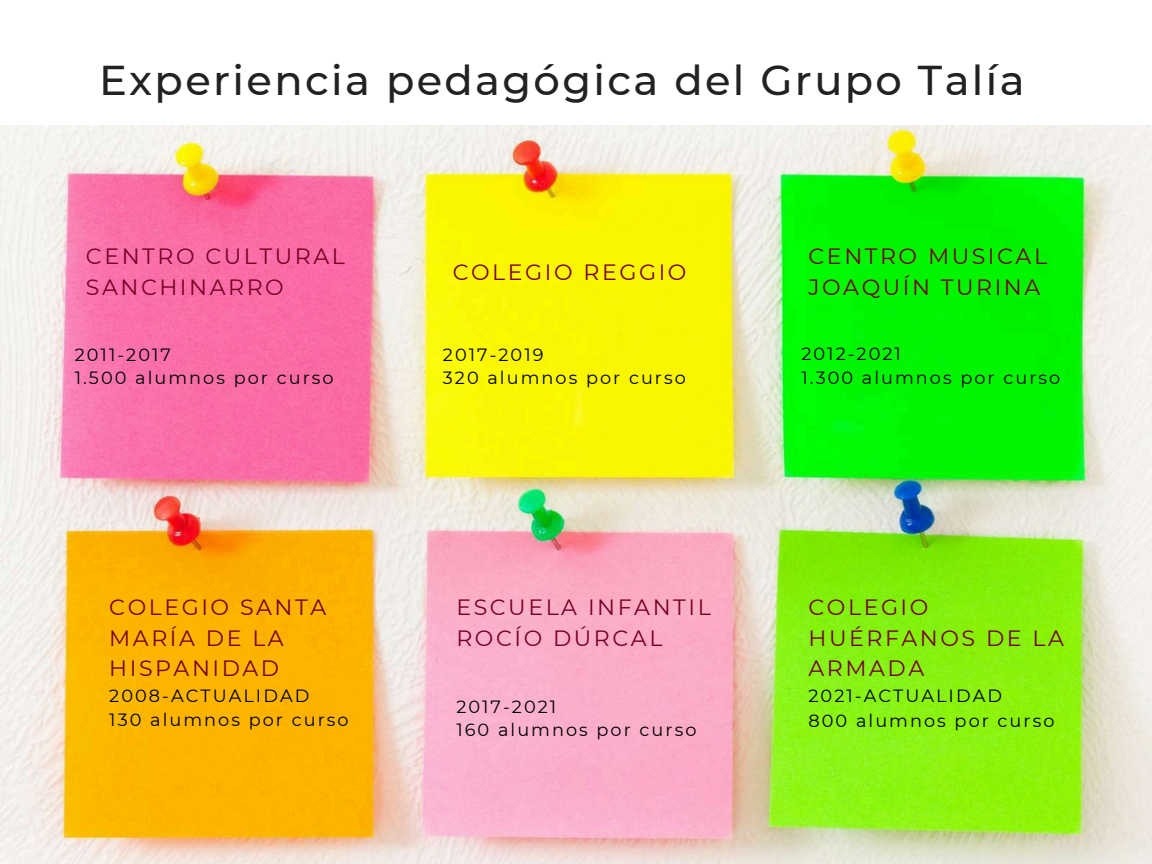
<style>
.page{position:relative;width:1152px;height:864px;background:#fff}
.page>*{position:absolute;margin:0;border:0;box-sizing:border-box;transform-origin:0 0}
.t1{font:500 41.55px "Montserrat";letter-spacing:.055em;color:#222}
.t2{font:22.2px/30.3px "Montserrat";letter-spacing:.115em;color:#760024}
.t3{font:17.7px/23.7px "Montserrat";letter-spacing:.115em;color:#000}
</style>
<div class="page">
<img style="left:0;top:126px;width:1152px;height:738px">
<p class="t1" style="left:99px;top:55px;width:927px">Experiencia pedagógica del Grupo Talía</p>
<h2 class="t2" style="left:86px;top:241px;width:260px">CENTRO CULTURAL<br>SANCHINARRO</h2>
<p class="t2" style="left:453px;top:256px;width:235px">COLEGIO REGGIO</p>
<h2 class="t3" style="left:75px;top:342px;width:260px">2011-2017<br>1.500 alumnos por curso</h2>
<p class="t3" style="left:443px;top:342px;width:244px">2017-2019<br>320 alumnos por curso</p>
<p class="t2" style="left:809px;top:241px;width:240px">CENTRO MUSICAL<br>JOAQUÍN TURINA</p>
<p class="t3" style="left:801px;top:342px;width:260px">2012-2021<br>1.300 alumnos por curso</p>
<h2 class="t2" style="left:109px;top:592px;width:218px">COLEGIO SANTA<br>MARÍA DE LA<br>HISPANIDAD</h2>
<p class="t3" style="left:109px;top:684px;width:241px">2008-ACTUALIDAD<br>130 alumnos por curso</p>
<h2 class="t2" style="left:456px;top:592px;width:256px">ESCUELA INFANTIL<br>ROCÍO DÚRCAL</h2>
<p class="t2" style="left:809px;top:592px;width:257px">COLEGIO<br>HUÉRFANOS DE LA<br>ARMADA</p>
<p class="t3" style="left:809px;top:683px;width:247px;line-height:24.8px">2021-ACTUALIDAD<br>800 alumnos por curso</p>
<p class="t3" style="left:456px;top:695px;width:242px">2017-2021<br>160 alumnos por curso</p>
</div>
